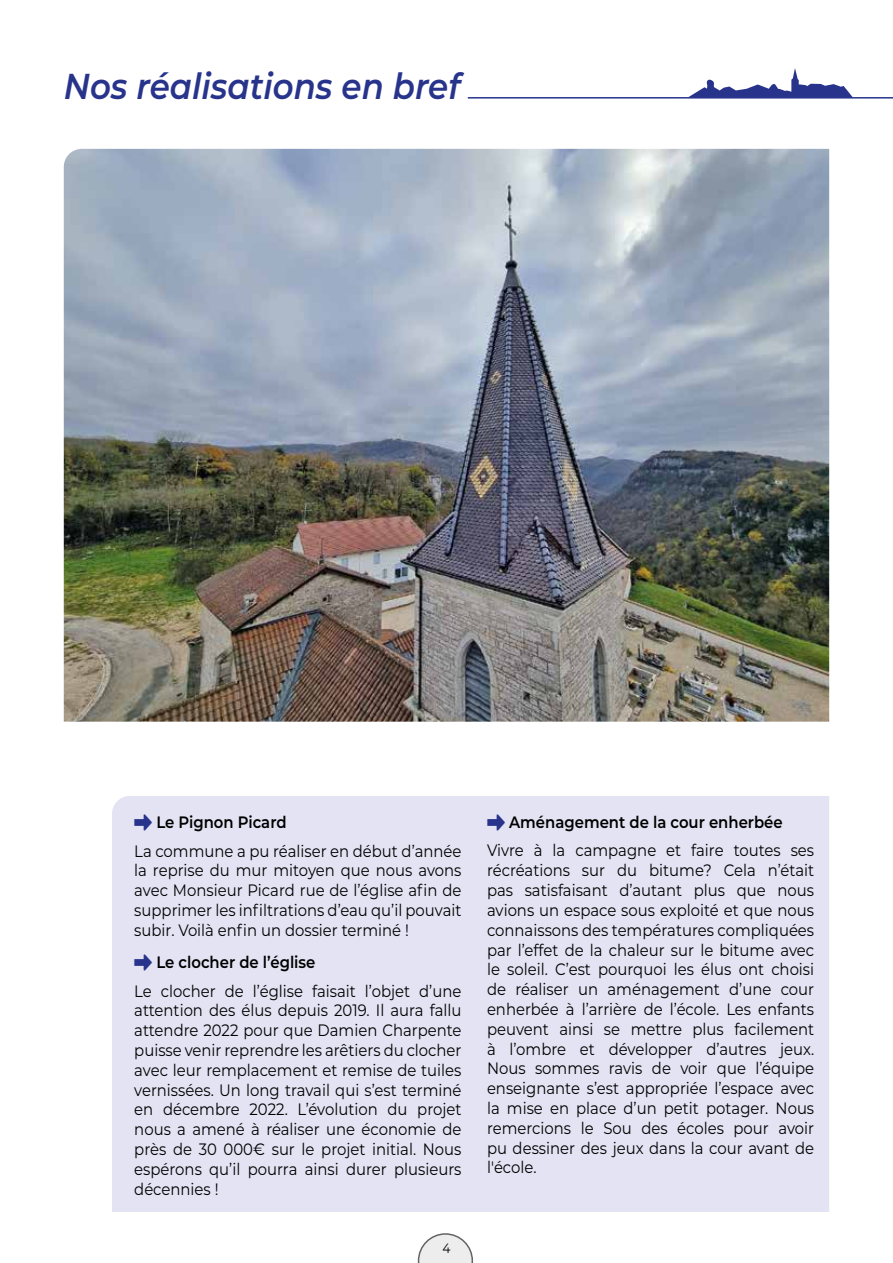
<style>
.page{position:relative;width:893px;height:1263px;background:#fff}
.page>*{position:absolute;margin:0;border:0;box-sizing:border-box;transform-origin:0 0}
.t1{font:italic 600 36px "Montserrat";color:#28348b;scale:.9 1}
.t2{font:16.5px/19.8px "Montserrat";color:#000;scale:.9 1}
.t3{font:13.5px "Montserrat";color:#000;scale:.9 1}
.s1{font-family:"Arrowstfb";color:#28348b}
.s2{font-weight:600}
</style>
<div class="page">
<svg style="left:418px;top:1233px;width:55px;height:30px"></svg>
<div style="left:112px;top:796px;width:717px;height:416px;background:#e4e3f3"></div>
<svg style="left:689px;top:68px;width:164px;height:29px"></svg>
<hr style="left:468px;top:97px;width:425px;height:2px;background:#28348b">
<img style="left:64px;top:149px;width:765px;height:573px">
<h1 class="t1" style="left:64px;top:60px;width:442px">Nos réalisations en bref</h1>
<p class="t2" style="left:134px;top:807px;width:365px;line-height:28.3px"><span class="s1">C</span> <span class="s2">Le Pignon Picard<br></span>La commune a pu réaliser en début d’année</p>
<p class="t2" style="left:134px;top:860px;width:365px;text-align:justify">la reprise du mur mitoyen que nous avons avec Monsieur Picard rue de l’église afin de supprimer les infiltrations d’eau qu’il pouvait subir. Voilà enfin un dossier terminé !</p>
<p class="t2" style="left:134px;top:948px;width:365px;line-height:28.3px"><span class="s1">C</span> <span class="s2">Le clocher de l’église<br></span>Le clocher de l’église faisait l’objet d’une</p>
<p class="t2" style="left:134px;top:1000px;width:365px;text-align:justify">attention des élus depuis 2019. Il aura fallu attendre 2022 pour que Damien Charpente puisse venir reprendre les arêtiers du clocher avec leur remplacement et remise de tuiles vernissées. Un long travail qui s’est terminé en décembre 2022. L’évolution du projet nous a amené à réaliser une économie de près de 30 000€ sur le projet initial. Nous espérons qu’il pourra ainsi durer plusieurs décennies !</p>
<p class="t3" style="left:442px;top:1238px;width:10px">4</p>
<p class="t2" style="left:487px;top:807px;width:365px;line-height:28.3px"><span class="s1">C</span> <span class="s2">Aménagement de la cour enherbée<br></span>Vivre à la campagne et faire toutes ses</p>
<p class="t2" style="left:487px;top:860px;width:365px;text-align:justify">récréations sur du bitume? Cela n’était pas satisfaisant d’autant plus que nous avions un espace sous exploité et que nous connaissons des températures compliquées par l’effet de la chaleur sur le bitume avec le soleil. C’est pourquoi les élus ont choisi de réaliser un aménagement d’une cour enherbée à l’arrière de l’école. Les enfants peuvent ainsi se mettre plus facilement à l’ombre et développer d’autres jeux.<br>Nous sommes ravis de voir que l’équipe enseignante s’est appropriée l’espace avec la mise en place d’un petit potager. Nous remercions le Sou des écoles pour avoir pu dessiner des jeux dans la cour avant de l'école.</p>
</div>
